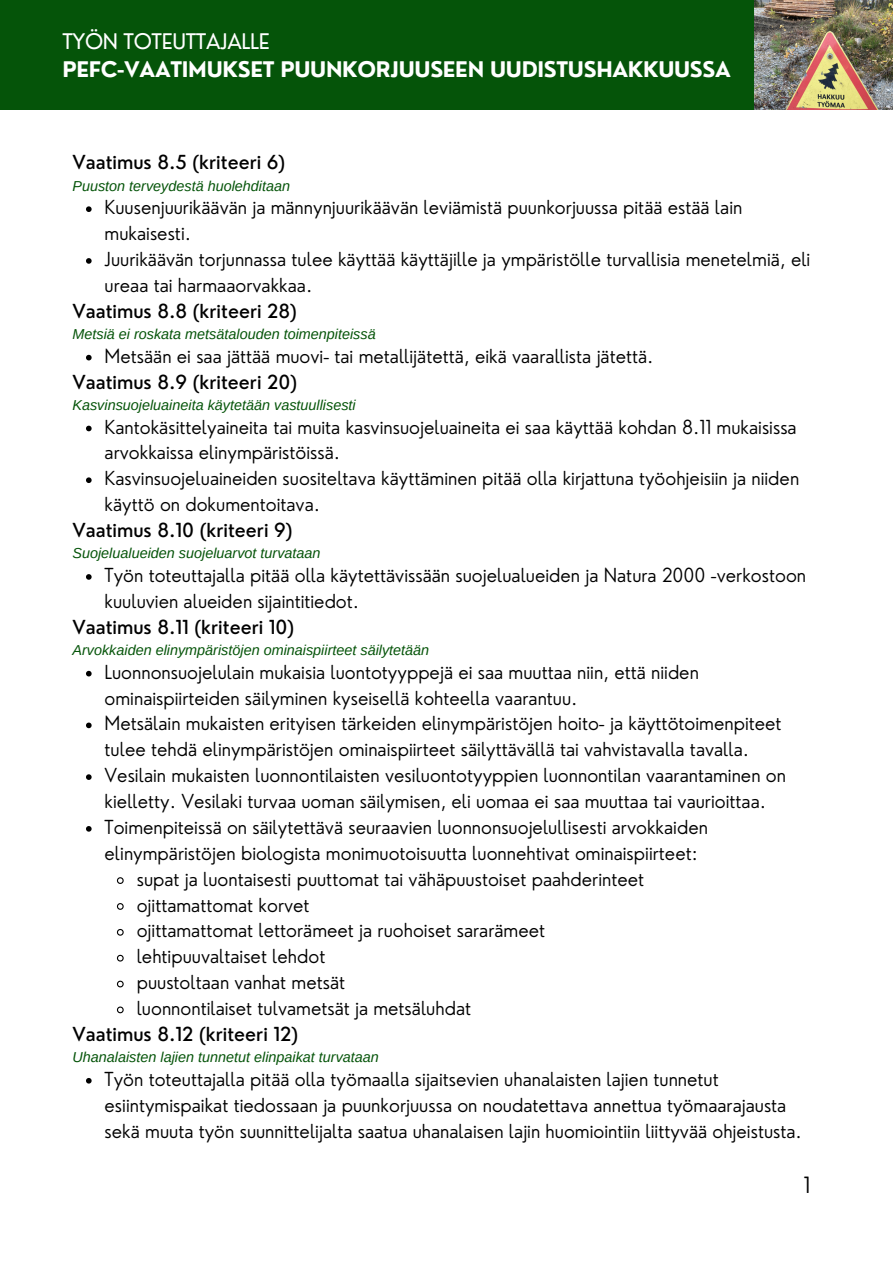
<style>
.page{position:relative;width:893px;height:1264px;background:#fff}
.page>*{position:absolute;margin:0;border:0;box-sizing:border-box;transform-origin:0 0}
.t1{font:300 21.9px "Nourd";color:#000}
.t2{font:700 21px "Nourd";letter-spacing:-.015em;color:#fff}
.t3{font:21px "Nourd";letter-spacing:-.015em;color:#fff}
.t4{font:300 18.9px/25.8px "Nourd";color:#000}
.t5{font:500 18.9px "Nourd";color:#000}
.t6{font:italic 14.4px "Arimo";color:#055409}
</style>
<div class="page">
<div style="left:0;top:0;width:892px;height:1262px;background:#055409"></div>
<img style="left:754px;top:0;width:138px;height:111px">
<div style="left:0;top:111px;width:892px;height:1151px;background:#fff"></div>
<svg style="left:86px;top:206px;width:6px;height:6px"></svg>
<svg style="left:86px;top:258px;width:6px;height:6px"></svg>
<svg style="left:86px;top:355px;width:6px;height:5px"></svg>
<svg style="left:86px;top:425px;width:6px;height:6px"></svg>
<svg style="left:86px;top:477px;width:6px;height:6px"></svg>
<svg style="left:86px;top:574px;width:6px;height:5px"></svg>
<svg style="left:86px;top:671px;width:6px;height:5px"></svg>
<svg style="left:86px;top:722px;width:6px;height:6px"></svg>
<svg style="left:86px;top:774px;width:6px;height:6px"></svg>
<svg style="left:86px;top:826px;width:6px;height:5px"></svg>
<svg style="left:116px;top:877px;width:8px;height:7px"></svg>
<svg style="left:116px;top:903px;width:8px;height:7px"></svg>
<svg style="left:116px;top:929px;width:8px;height:7px"></svg>
<svg style="left:116px;top:954px;width:8px;height:8px"></svg>
<svg style="left:116px;top:980px;width:8px;height:8px"></svg>
<svg style="left:116px;top:1006px;width:8px;height:8px"></svg>
<svg style="left:86px;top:1078px;width:6px;height:5px"></svg>
<p class="t3" style="left:62px;top:28px;width:209px">TYÖN TOTEUTTAJALLE</p>
<p class="t2" style="left:62px;top:56px;width:670px">PEFC-VAATIMUKSET PUUNKORJUUSEEN UUDISTUSHAKKUUSSA</p>
<p class="t5" style="left:72px;top:150px;width:214px">Vaatimus 8.5 (kriteeri 6)</p>
<p class="t6" style="left:72px;top:178px;width:219px">Puuston terveydestä huolehditaan</p>
<p class="t4" style="left:105px;top:194px;width:707px">Kuusenjuurikäävän ja männynjuurikäävän leviämistä puunkorjuussa pitää estää lain mukaisesti.<br>Juurikäävän torjunnassa tulee käyttää käyttäjille ja ympäristölle turvallisia menetelmiä, eli ureaa tai harmaaorvakkaa.</p>
<p class="t5" style="left:72px;top:299px;width:226px">Vaatimus 8.8 (kriteeri 28)</p>
<p class="t6" style="left:72px;top:326px;width:305px">Metsiä ei roskata metsätalouden toimenpiteissä</p>
<p class="t5" style="left:72px;top:369px;width:226px">Vaatimus 8.9 (kriteeri 20)</p>
<p class="t6" style="left:72px;top:397px;width:285px">Kasvinsuojeluaineita käytetään vastuullisesti</p>
<p class="t4" style="left:105px;top:343px;width:550px">Metsään ei saa jättää muovi- tai metallijätettä, eikä vaarallista jätettä.</p>
<p class="t4" style="left:105px;top:413px;width:696px">Kantokäsittelyaineita tai muita kasvinsuojeluaineita ei saa käyttää kohdan 8.11 mukaisissa arvokkaissa elinympäristöissä.<br>Kasvinsuojeluaineiden suositeltava käyttäminen pitää olla kirjattuna työohjeisiin ja niiden käyttö on dokumentoitava.</p>
<p class="t5" style="left:72px;top:518px;width:221px">Vaatimus 8.10 (kriteeri 9)</p>
<p class="t6" style="left:72px;top:545px;width:249px">Suojelualueiden suojeluarvot turvataan</p>
<p class="t4" style="left:105px;top:562px;width:703px">Työn toteuttajalla pitää olla käytettävissään suojelualueiden ja Natura 2000 -verkostoon kuuluvien alueiden sijaintitiedot.</p>
<p class="t5" style="left:72px;top:615px;width:223px">Vaatimus 8.11 (kriteeri 10)</p>
<p class="t6" style="left:72px;top:642px;width:358px">Arvokkaiden elinympäristöjen ominaispiirteet säilytetään</p>
<p class="t4" style="left:105px;top:658px;width:595px">Luonnonsuojelulain mukaisia luontotyyppejä ei saa muuttaa niin, että niiden</p>
<p class="t4" style="left:105px;top:684px;width:474px">ominaispiirteiden säilyminen kyseisellä kohteella vaarantuu.</p>
<p class="t4" style="left:105px;top:710px;width:678px">Metsälain mukaisten erityisen tärkeiden elinympäristöjen hoito- ja käyttötoimenpiteet</p>
<p class="t4" style="left:105px;top:736px;width:646px">tulee tehdä elinympäristöjen ominaispiirteet säilyttävällä tai vahvistavalla tavalla.</p>
<p class="t4" style="left:105px;top:762px;width:683px">Vesilain mukaisten luonnontilaisten vesiluontotyyppien luonnontilan vaarantaminen on</p>
<p class="t4" style="left:105px;top:788px;width:663px">kielletty. Vesilaki turvaa uoman säilymisen, eli uomaa ei saa muuttaa tai vaurioittaa.</p>
<p class="t4" style="left:105px;top:814px;width:604px">Toimenpiteissä on säilytettävä seuraavien luonnonsuojelullisesti arvokkaiden</p>
<p class="t4" style="left:105px;top:839px;width:594px">elinympäristöjen biologista monimuotoisuutta luonnehtivat ominaispiirteet:</p>
<p class="t4" style="left:137px;top:865px;width:509px">supat ja luontaisesti puuttomat tai vähäpuustoiset paahderinteet</p>
<p class="t4" style="left:137px;top:891px;width:174px">ojittamattomat korvet</p>
<p class="t4" style="left:137px;top:917px;width:410px">ojittamattomat lettorämeet ja ruohoiset sararämeet</p>
<p class="t4" style="left:137px;top:943px;width:190px">lehtipuuvaltaiset lehdot</p>
<p class="t4" style="left:137px;top:969px;width:210px">puustoltaan vanhat metsät</p>
<p class="t4" style="left:137px;top:994px;width:336px">luonnontilaiset tulvametsät ja metsäluhdat</p>
<p class="t5" style="left:72px;top:1021px;width:227px">Vaatimus 8.12 (kriteeri 12)</p>
<p class="t6" style="left:72px;top:1049px;width:308px">Uhanalaisten lajien tunnetut elinpaikat turvataan</p>
<p class="t4" style="left:105px;top:1065px;width:698px">Työn toteuttajalla pitää olla työmaalla sijaitsevien uhanalaisten lajien tunnetut esiintymispaikat tiedossaan ja puunkorjuussa on noudatettava annettua työmaarajausta sekä muuta työn suunnittelijalta saatua uhanalaisen lajin huomiointiin liittyvää ohjeistusta.</p>
<p class="t1" style="left:803px;top:1171px;width:8px">1</p>
</div>
